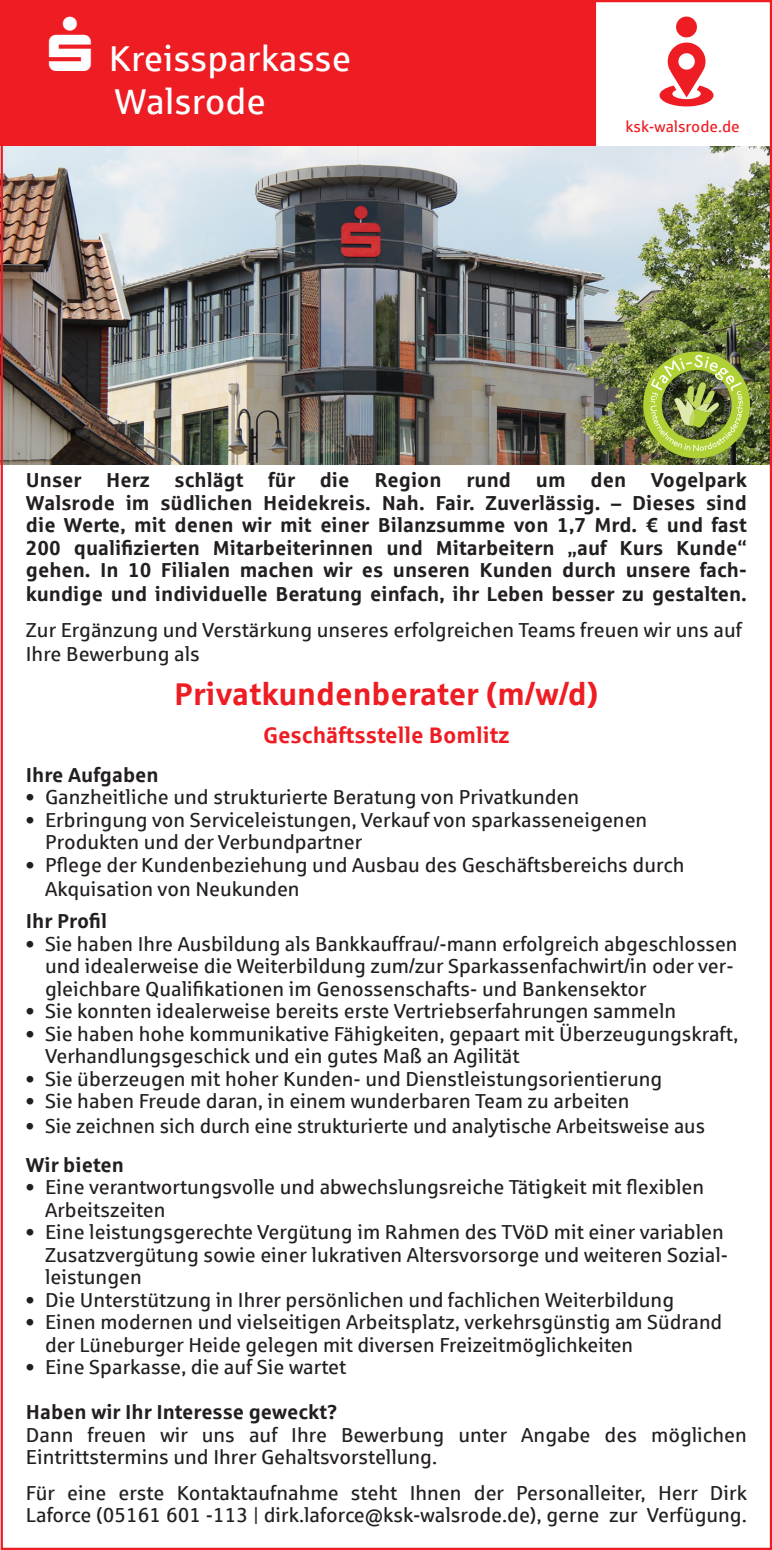
<style>
.page{position:relative;width:772px;height:1550px;background:#fff}
.page>*{position:absolute;margin:0;border:0;box-sizing:border-box;transform-origin:0 0}
.t1{font:36px "Sparkasse Rg";color:#fff}
.t2{font:700 31.5px "Sparkasse Rg";color:#ee1d23}
.t3{font:700 22.5px "Sparkasse Rg";color:#ee1d23}
.t4{font:20.25px/22.5px "Sparkasse Rg";color:#231f20}
.t5{font:700 20.25px/22.9px "Sparkasse Rg";color:#231f20;text-align:justify}
.t6{font:15.75px "Sparkasse Rg";color:#ee1d23}
</style>
<div class="page">
<div style="left:0;top:0;width:772px;height:146px;background:#ee1d23"></div>
<img style="left:0;top:146px;width:769px;height:318px">
<svg style="left:595px;top:2px;width:177px;height:146px;background:#fce7e8"></svg>
<div style="left:643px;top:351px;width:107px;height:107px;border:19px solid #b0d136;border-radius:50%"></div>
<img style="left:650px;top:355px;width:93px;height:96px">
<p class="t1" style="left:109px;top:36px;width:244px">Kreissparkasse</p>
<p class="t1" style="left:115px;top:79px;width:152px">Walsrode</p>
<p class="t6" style="left:625px;top:117px;width:116px">ksk-walsrode.de</p>
<p class="t5" style="left:26px;top:468px;width:722px">Unser Herz schlägt für die Region rund um den Vogelpark Walsrode im südlichen Heidekreis. Nah. Fair. Zuverlässig. – Dieses sind die Werte, mit denen wir mit einer Bilanzsumme von 1,7 Mrd. € und fast 200 qualifizierten Mitarbeiterinnen und Mitarbeitern „auf Kurs Kunde“ gehen. In 10 Filialen machen wir es unseren Kunden durch unsere fach&shy;kundige und individuelle Beratung einfach, ihr Leben besser zu gestalten.</p>
<p class="t4" style="left:26px;top:617px;width:717px;line-height:24.3px">Zur Ergänzung und Verstärkung unseres erfolgreichen Teams freuen wir uns auf<br>Ihre Bewerbung als</p>
<p class="t2" style="left:174px;top:674px;width:426px">Privatkundenberater (m/w/d)</p>
<p class="t3" style="left:263px;top:721px;width:248px">Geschäftsstelle Bomlitz</p>
<p class="t5" style="left:26px;top:762px;width:134px">Ihre Aufgaben</p>
<p class="t4" style="left:26px;top:785px;width:555px">• Ganzheitliche und strukturierte Beratung von Privatkunden</p>
<p class="t4" style="left:45px;top:808px;width:604px;text-indent:-19px">• Erbringung von Serviceleistungen, Verkauf von sparkasseneigenen<br>Produkten und der Verbundpartner</p>
<p class="t4" style="left:45px;top:852px;width:641px;line-height:24.3px;text-indent:-19px">• Pflege der Kundenbeziehung und Ausbau des Geschäftsbereichs durch<br>Akquisation von Neukunden</p>
<p class="t5" style="left:26px;top:909px;width:83px">Ihr Profil</p>
<p class="t4" style="left:45px;top:932px;width:694px;text-indent:-19px">• Sie haben Ihre Ausbildung als Bankkauffrau/-mann erfolgreich abgeschlossen und idealerweise die Weiterbildung zum/zur Sparkassenfachwirt/in oder ver&shy;gleichbare Qualifikationen im Genossenschafts- und Bankensektor</p>
<p class="t4" style="left:26px;top:1000px;width:652px">• Sie konnten idealerweise bereits erste Vertriebserfahrungen sammeln</p>
<p class="t4" style="left:45px;top:1022px;width:695px;text-indent:-19px">• Sie haben hohe kommunikative Fähigkeiten, gepaart mit Überzeugungskraft,<br>Verhandlungsgeschick und ein gutes Maß an Agilität</p>
<p class="t4" style="left:26px;top:1067px;width:638px">• Sie überzeugen mit hoher Kunden- und Dienstleistungsorientierung</p>
<p class="t4" style="left:26px;top:1090px;width:605px">• Sie haben Freude daran, in einem wunderbaren Team zu arbeiten</p>
<p class="t4" style="left:26px;top:1114px;width:680px">• Sie zeichnen sich durch eine strukturierte und analytische Arbeitsweise aus</p>
<p class="t5" style="left:26px;top:1152px;width:99px">Wir bieten</p>
<p class="t4" style="left:45px;top:1175px;width:661px;text-indent:-19px">• Eine verantwortungsvolle und abwechslungsreiche Tätigkeit mit flexiblen<br>Arbeitszeiten</p>
<p class="t4" style="left:45px;top:1220px;width:684px;text-indent:-19px">• Eine leistungsgerechte Vergütung im Rahmen des TVöD mit einer variablen<br>Zusatzvergütung sowie einer lukrativen Altersvorsorge und weiteren Sozial&shy;leistungen</p>
<p class="t4" style="left:26px;top:1288px;width:650px">• Die Unterstützung in Ihrer persönlichen und fachlichen Weiterbildung</p>
<p class="t4" style="left:45px;top:1310px;width:679px;text-indent:-19px">• Einen modernen und vielseitigen Arbeitsplatz, verkehrsgünstig am Südrand der Lüneburger Heide gelegen mit diversen Freizeitmöglichkeiten</p>
<p class="t4" style="left:26px;top:1355px;width:322px">• Eine Sparkasse, die auf Sie wartet</p>
<p class="t5" style="left:26px;top:1400px;width:313px">Haben wir Ihr Interesse geweckt?</p>
<p class="t4" style="left:26px;top:1423px;width:722px">Dann freuen wir uns auf Ihre Bewerbung unter Angabe des möglichen<br>Eintrittstermins und Ihrer Gehaltsvorstellung.</p>
<p class="t4" style="left:26px;top:1481px;width:722px">Für eine erste Kontaktaufnahme steht Ihnen der Personalleiter, Herr Dirk<br>Laforce (05161 601 -113 | dirk.laforce@ksk-walsrode.de), gerne zur Verfügung.</p>
</div>
